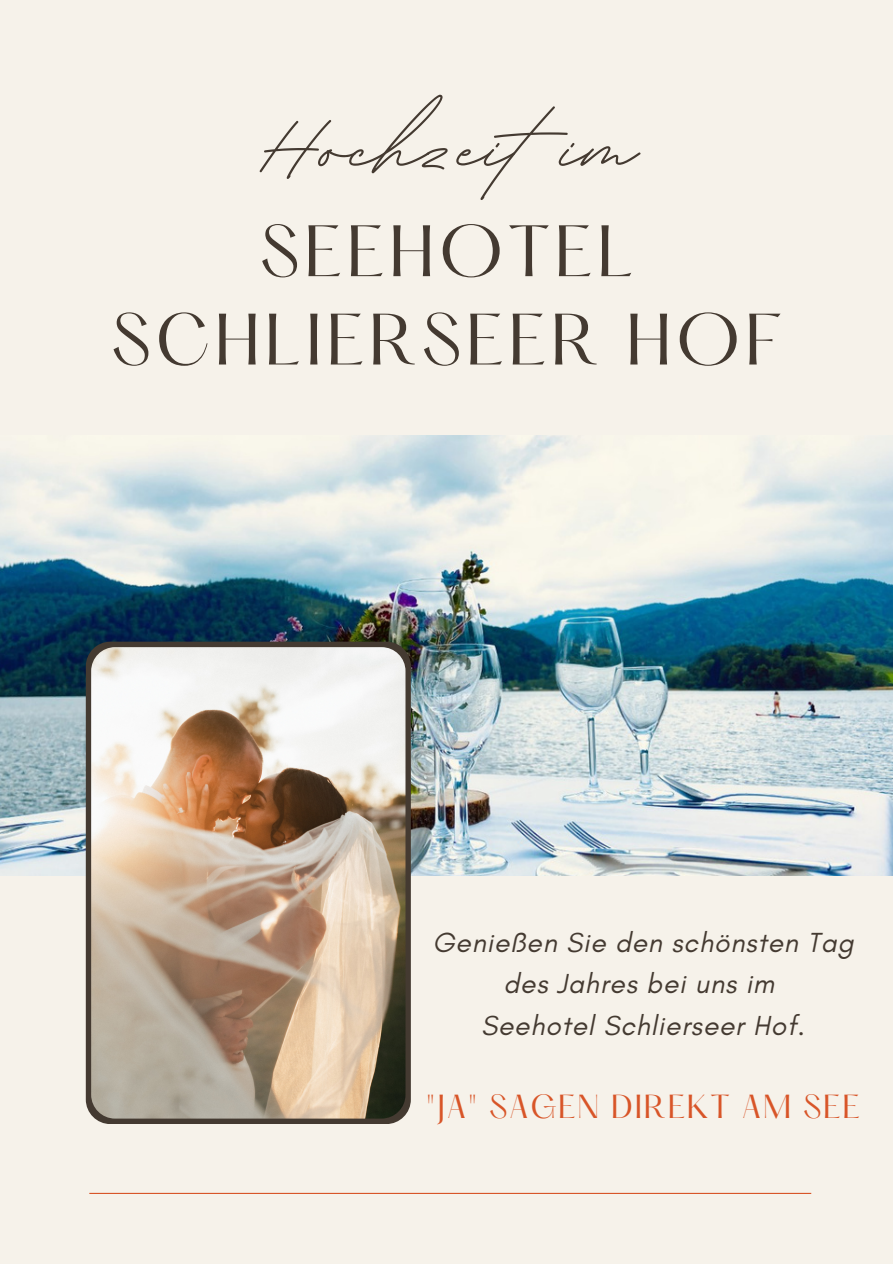
<style>
.page{position:relative;width:893px;height:1264px;background:#fff}
.page>*{position:absolute;margin:0;border:0;box-sizing:border-box;transform-origin:0 0}
.t1{font:700 137.4px "BD Script";color:#443a31}
.t2{font:63.6px/88.3px "Hatton";letter-spacing:.07em;color:#443a31;text-align:center}
.t3{font:29.1px "Hatton";letter-spacing:.06em;color:#d85528}
.t4{font:italic 28.05px/41.7px "Glacial Indifference";letter-spacing:.03em;color:#443a31;text-align:center}
</style>
<div class="page">
<div style="left:0;top:0;width:892px;height:1263px;background:#f6f2ea"></div>
<img style="left:0;top:435px;width:892px;height:440px">
<div style="left:86px;top:641px;width:325px;height:483px;background:#443a31;border-radius:25px"></div>
<img style="left:91px;top:647px;width:314px;height:471px;border-radius:24px">
<hr style="left:89px;top:1192px;width:722px;height:1px;background:#d85528">
<p class="t1" style="left:257px;top:57px;width:380px">Hochzeit im</p>
<p class="t2" style="left:111px;top:214px;width:673px">SEEHOTEL<br>SCHLIERSEER HOF</p>
<p class="t4" style="left:432px;top:920px;width:422px">Genießen Sie den schönsten Tag des Jahres bei uns im</p>
<p class="t4" style="left:481px;top:1004px;width:325px">Seehotel Schlierseer Hof.</p>
<p class="t3" style="left:426px;top:1092px;width:435px">"JA" SAGEN DIREKT AM SEE</p>
</div>
